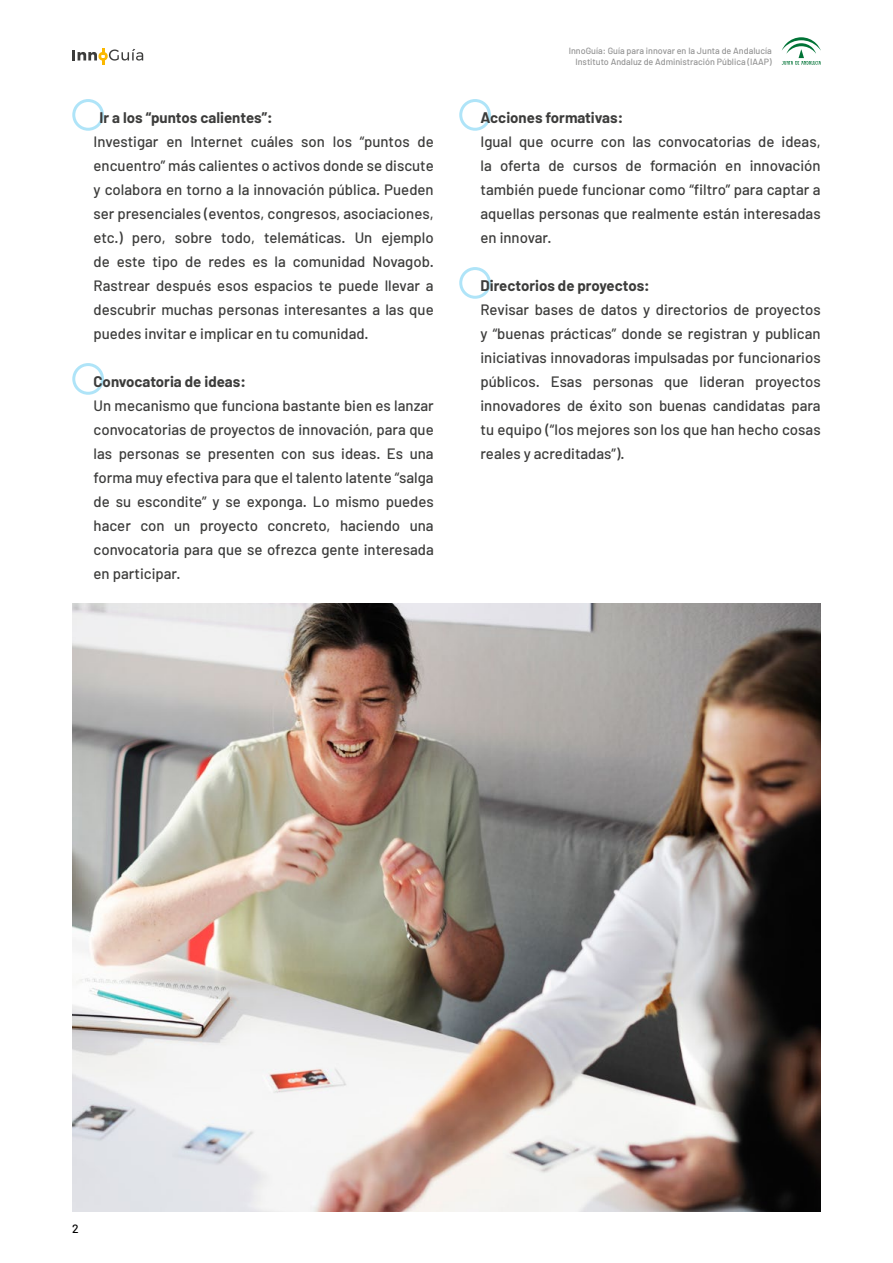
<style>
.page{position:relative;width:893px;height:1263px;background:#fff}
.page>*{position:absolute;margin:0;border:0;box-sizing:border-box;transform-origin:0 0}
.t1{font:500 15px/24px "Barlow";color:#3c3c3b;text-align:justify}
.t2{font:700 15px "Barlow";color:#3c3c3b}
.t3{font:500 12px "Barlow";color:#000}
.t4{font:500 9px/10.8px "Barlow";color:#949494;text-align:right}
</style>
<div class="page">
<svg style="left:72px;top:48px;width:71px;height:17px"></svg>
<svg style="left:782px;top:37px;width:39px;height:28px"></svg>
<img style="left:72px;top:603px;width:749px;height:609px">
<div style="left:72px;top:99px;width:32px;height:32px;border:3px solid #36bcee;border-radius:50%"></div>
<div style="left:72px;top:363px;width:32px;height:32px;border:3px solid #36bcee;border-radius:50%"></div>
<div style="left:459px;top:267px;width:32px;height:32px;border:3px solid #36bcee;border-radius:50%"></div>
<div style="left:459px;top:99px;width:32px;height:32px;border:3px solid #36bcee;border-radius:50%"></div>
<p class="t2" style="left:100px;top:108px;width:175px">Ir a los “puntos calientes”:</p>
<p class="t1" style="left:94px;top:129px;width:342px">Investigar en Internet cuáles son los “puntos de encuentro” más calientes o activos donde se discute y colabora en torno a la innovación pública. Pueden ser presenciales (eventos, congresos, asociaciones, etc.) pero, sobre todo, telemáticas. Un ejemplo de este tipo de redes es la comunidad Novagob.<br>Rastrear después esos espacios te puede llevar a descubrir muchas personas interesantes a las que puedes invitar e implicar en tu comunidad.</p>
<p class="t2" style="left:94px;top:372px;width:154px">Convocatoria de ideas:</p>
<p class="t1" style="left:94px;top:393px;width:342px">Un mecanismo que funciona bastante bien es lanzar convocatorias de proyectos de innovación, para que las personas se presenten con sus ideas. Es una forma muy efectiva para que el talento latente “salga de su escondite” y se exponga. Lo mismo puedes hacer con un proyecto concreto, haciendo una convocatoria para que se ofrezca gente interesada en participar.</p>
<p class="t4" style="left:569px;top:45px;width:205px">InnoGuía: Guía para innovar en la Junta de Andalucía<br>Instituto Andaluz de Administración Pública (IAAP)</p>
<p class="t2" style="left:480px;top:108px;width:144px">Acciones formativas:</p>
<p class="t1" style="left:480px;top:129px;width:342px">Igual que ocurre con las convocatorias de ideas, la oferta de cursos de formación en innovación también puede funcionar como “filtro” para captar a aquellas personas que realmente están interesadas en innovar.</p>
<p class="t2" style="left:480px;top:276px;width:171px">Directorios de proyectos:</p>
<p class="t1" style="left:480px;top:297px;width:342px">Revisar bases de datos y directorios de proyectos y “buenas prácticas” donde se registran y publican iniciativas innovadoras impulsadas por funcionarios públicos. Esas personas que lideran proyectos innovadores de éxito son buenas candidatas para tu equipo (“los mejores son los que han hecho cosas reales y acreditadas”).</p>
<p class="t3" style="left:72px;top:1221px;width:8px">2</p>
</div>
